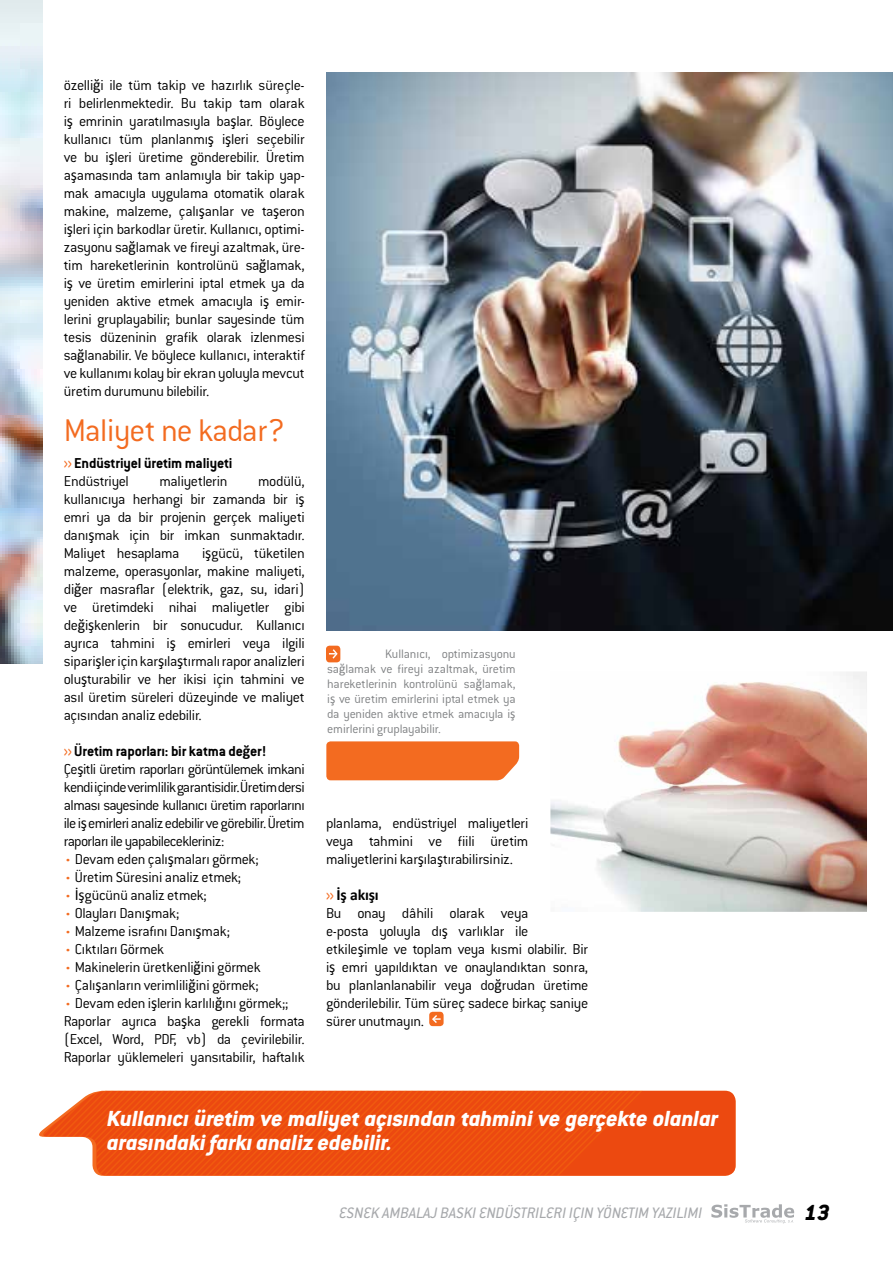
<style>
.page{position:relative;width:893px;height:1263px;background:#fff}
.page>*{position:absolute;margin:0;border:0;box-sizing:border-box;transform-origin:0 0}
.t1{font:300 34.5px "Conduit ITC Std";letter-spacing:-.025em;color:#f36b20}
.t2{font:italic 800 24px/24px "Conduit ITC Std";color:#fff}
.t3{font:italic 800 24px "Conduit ITC Std";color:#000}
.t4{font:italic 16.65px "Conduit ITC Std";color:#a7a9ac}
.t5{font:300 15.75px/18px "Conduit ITC Std";letter-spacing:-.025em;color:#000;text-align:justify}
.t6{font:700 15.75px/18px "Conduit ITC Std";letter-spacing:-.01em;color:#000}
.t7{font:700 15.75px "Calibri";letter-spacing:-.01em;color:#000}
.t8{font:300 13.5px/15px "Conduit ITC Std";letter-spacing:-.015em;color:#808284;text-align:justify}
.s1{font-family:"Calibri";font-weight:400}
.s2{color:#f36b20}
.s3{font-weight:300}
.s4{font-weight:700;color:#f36b20}
.s5{font-weight:700}
.s6{font-family:"Calibri";font-weight:700}
.s7{font-weight:900;color:#f36b20}
.s8{font-family:"Conduit ITC Std";color:#f36b20}
</style>
<div class="page">
<svg style="left:711px;top:1204px;width:83px;height:19px"></svg>
<img style="left:326px;top:72px;width:567px;height:558px">
<img style="left:0;top:0;width:43px;height:664px">
<div style="left:653px;top:1091px;width:83px;height:85px;background:#ec4910"></div>
<svg style="left:42px;top:1091px;width:611px;height:85px;background:#ee581d"></svg>
<div style="left:326px;top:741px;width:193px;height:39px;background:#f36b20"></div>
<div style="left:326px;top:646px;width:14px;height:16px;background:#f36b20;border-radius:3px"></div>
<svg style="left:329px;top:649px;width:9px;height:10px"></svg>
<img style="left:550px;top:672px;width:317px;height:240px">
<div style="left:429px;top:1012px;width:15px;height:14px;background:#f36b20;border-radius:3px"></div>
<svg style="left:432px;top:1015px;width:9px;height:8px"></svg>
<p class="t5" style="left:64px;top:76px;width:243px">özelli<span class="s1">ğ</span>i ile tüm takip ve hazırlık süreçle&shy;ri belirlenmektedir. Bu takip tam olarak i<span class="s1">ş</span> emrinin yaratılmasıyla ba<span class="s1">ş</span>lar. Böylece kullanıcı tüm planlanmı<span class="s1">ş</span> i<span class="s1">ş</span>leri seçebilir ve bu i<span class="s1">ş</span>leri üretime gönderebilir. Üretim a<span class="s1">ş</span>amasında tam anlamıyla bir takip yap&shy;mak amacıyla uygulama otomatik olarak makine, malzeme, çalı<span class="s1">ş</span>anlar ve ta<span class="s1">ş</span>eron i<span class="s1">ş</span>leri için barkodlar üretir. Kullanıcı, optimi&shy;zasyonu sa<span class="s1">ğ</span>lamak ve fireyi azaltmak, üre&shy;tim hareketlerinin kontrolünü sa<span class="s1">ğ</span>lamak, i<span class="s1">ş</span> ve üretim emirlerini iptal etmek ya da yeniden aktive etmek amacıyla i<span class="s1">ş</span> emir&shy;lerini gruplayabilir; bunlar sayesinde tüm tesis düzeninin grafik olarak izlenmesi sa<span class="s1">ğ</span>lanabilir. Ve böylece kullanıcı, interaktif ve kullanımı kolay bir ekran yoluyla mevcut üretim durumunu bilebilir.</p>
<h1 class="t1" style="left:64px;top:409px;width:223px">Maliyet ne kadar?</h1>
<p class="t6" style="left:64px;top:454px;width:170px"><span class="s2">&gt;&gt;</span> Endüstriyel üretim maliyeti<br><span class="s3">Endüstriyel</span></p>
<p class="t5" style="left:159px;top:472px;width:70px">maliyetlerin</p>
<p class="t5" style="left:64px;top:472px;width:242px;text-indent:194px">modülü, kullanıcıya herhangi bir zamanda bir i<span class="s1">ş </span>emri ya da bir projenin gerçek maliyeti danı<span class="s1">ş</span>mak için bir imkan sunmaktadır.<br>Maliyet hesaplama</p>
<p class="t5" style="left:64px;top:544px;width:242px;text-indent:138px">i<span class="s1">ş</span>gücü, tüketilen malzeme, operasyonlar, makine maliyeti, di<span class="s1">ğ</span>er masraflar (elektrik, gaz, su, idari) ve üretimdeki nihai maliyetler gibi de<span class="s1">ğ</span>i<span class="s1">ş</span>kenlerin bir sonucudur. Kullanıcı ayrıca tahmini i<span class="s1">ş</span> emirleri veya ilgili sipari<span class="s1">ş</span>ler için kar<span class="s1">ş</span>ıla<span class="s1">ş</span>tırmalı rapor analizleri olu<span class="s1">ş</span>turabilir ve her ikisi için tahmini ve asıl üretim süreleri düzeyinde ve maliyet açısından analiz edebilir.</p>
<p class="t5" style="left:64px;top:742px;width:242px;text-align:left"><span class="s4">&gt;&gt;</span> <span class="s5">Üretim raporları: bir katma de</span><span class="s6">ğ</span><span class="s5">er!<br></span>Çe<span class="s1">ş</span>itli üretim raporları görüntülemek imkani kendi içinde verimlilik garantisidir. Üretim dersi alması sayesinde kullanıcı üretim raporlarını ile i<span class="s1">ş</span> emirleri analiz edebilir ve görebilir. Üretim raporları ile yapabilecekleriniz:<br><span class="s7">·</span> Devam eden çalı<span class="s1">ş</span>maları görmek;<br><span class="s7">·</span> Üretim Süresini analiz etmek;<br><span class="s7">·</span> <span class="s1">İş</span>gücünü analiz etmek;<br><span class="s7">·</span> Olayları Danı<span class="s1">ş</span>mak;<br><span class="s7">·</span> Malzeme israfını Danı<span class="s1">ş</span>mak;<br><span class="s7">·</span> Cıktıları Görmek<br><span class="s7">·</span> Makinelerin üretkenli<span class="s1">ğ</span>ini görmek<br><span class="s7">·</span> Çalı<span class="s1">ş</span>anların verimlili<span class="s1">ğ</span>ini görmek;<br><span class="s7">·</span> Devam eden i<span class="s1">ş</span>lerin karlılı<span class="s1">ğ</span>ını görmek;; Raporlar ayrıca ba<span class="s1">ş</span>ka gerekli formata (Excel, Word, PDF, vb) da çevirilebilir.<br>Raporlar yüklemeleri yansıtabilir, haftalık</p>
<p class="t8" style="left:327px;top:646px;width:190px;text-indent:58px">Kullanıcı, optimizasyonu sa<span class="s1">ğ</span>lamak ve fireyi azaltmak, üretim hareketlerinin kontrolünü sa<span class="s1">ğ</span>lamak, i<span class="s1">ş</span> ve üretim emirlerini iptal etmek ya da yeniden aktive etmek amacıyla i<span class="s1">ş </span>emirlerini gruplayabilir.</p>
<p class="t5" style="left:326px;top:814px;width:204px">planlama, endüstriyel maliyetleri veya tahmini ve fiili üretim maliyetlerini kar<span class="s1">ş</span>ıla<span class="s1">ş</span>tırabilirsiniz.</p>
<p class="t7" style="left:326px;top:884px;width:54px"><span class="s8">&gt;&gt;</span> İş akışı</p>
<p class="t5" style="left:326px;top:904px;width:264px;text-align:left">Bu onay dâhili olarak veya<br>e-posta yoluyla dı<span class="s1">ş</span> varlıklar ile etkile<span class="s1">ş</span>imle ve toplam veya kısmi olabilir. Bir i<span class="s1">ş</span> emri yapıldıktan ve onaylandıktan sonra, bu planlanlanabilir veya do<span class="s1">ğ</span>rudan üretime gönderilebilir. Tüm süreç sadece birkaç saniye sürer unutmayın.</p>
<h2 class="t2" style="left:107px;top:1105px;width:612px">Kullanıcı üretim ve maliyet açısından tahmini ve gerçekte olanlar arasındaki farkı analiz edebilir.</h2>
<p class="t4" style="left:339px;top:1202px;width:364px">ESNEK AMBALAJ BASKI ENDÜSTRILERI IÇIN YÖNETIM YAZILIMI</p>
<h2 class="t3" style="left:804px;top:1198px;width:27px">13</h2>
</div>
